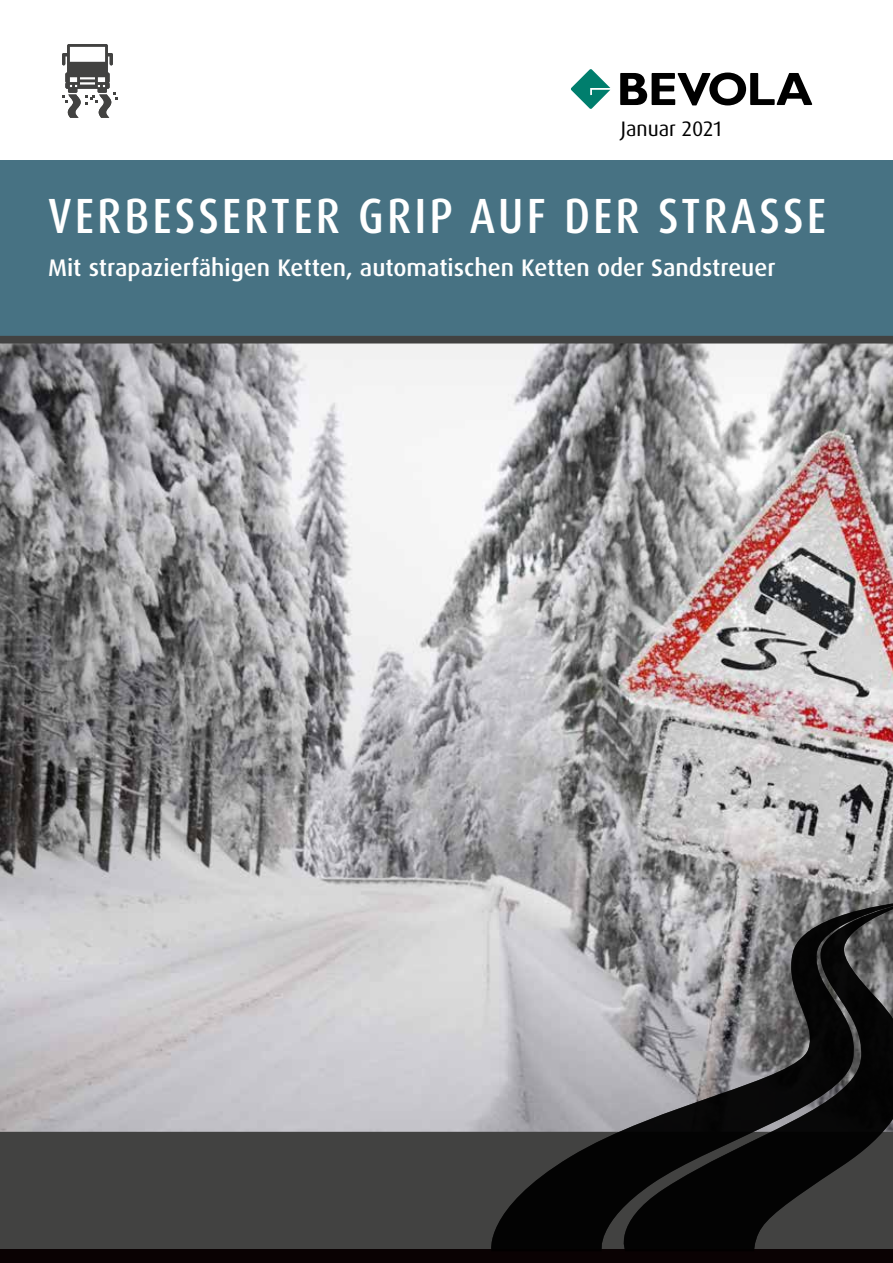
<style>
.page{position:relative;width:893px;height:1263px;background:#fff}
.page>*{position:absolute;margin:0;border:0;box-sizing:border-box;transform-origin:0 0}
.t1{font:500 condensed 49.5px "Dax OT";letter-spacing:.06em;color:#fff}
.t2{font:500 24px "Dax OT";color:#fff}
.t3{font:21px "Dax OT";color:#000}
</style>
<div class="page">
<svg style="left:62px;top:44px;width:56px;height:74px"></svg>
<div style="left:0;top:161px;width:893px;height:179px;background:#477283"></div>
<img style="left:0;top:343px;width:893px;height:789px">
<svg style="left:571px;top:69px;width:39px;height:40px"></svg>
<svg style="left:620px;top:73px;width:192px;height:32px"></svg>
<div style="left:0;top:1132px;width:490px;height:117px;background:#424241"></div>
<div style="left:0;top:336px;width:893px;height:7px;background:#424241"></div>
<div style="left:0;top:1249px;width:893px;height:14px;background:#0a0203"></div>
<svg style="left:490px;top:900px;width:122px;height:349px;background:#848487"></svg>
<svg style="left:612px;top:900px;width:281px;height:349px;background:#4a4a4b"></svg>
<p class="t3" style="left:621px;top:116px;width:102px">Januar 2021</p>
<h1 class="t1" style="left:48px;top:184px;width:779px">VERBESSERTER GRIP AUF DER STRASSE</h1>
<p class="t2" style="left:48px;top:252px;width:729px">Mit strapazierfähigen Ketten, automatischen Ketten oder Sandstreuer</p>
</div>
